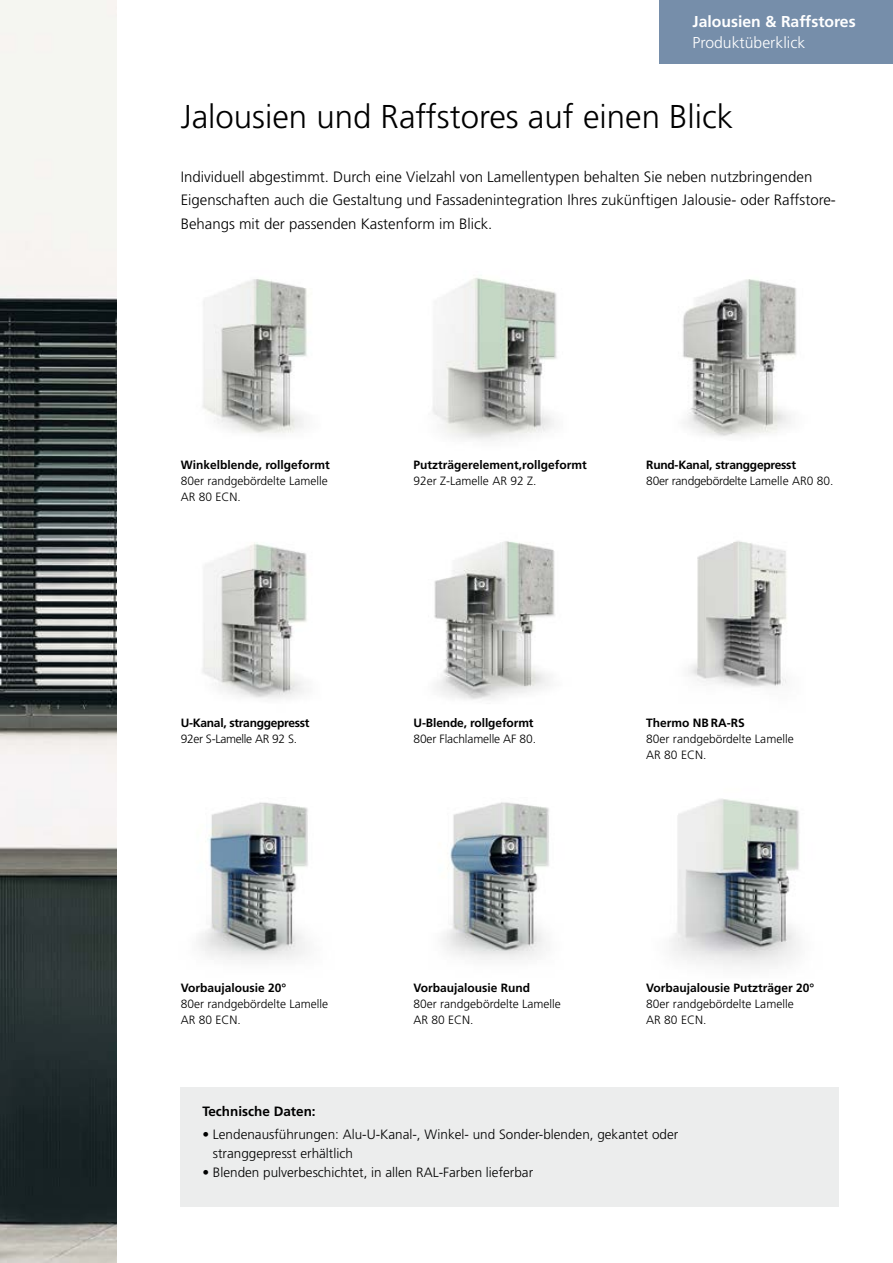
<style>
.page{position:relative;width:893px;height:1263px;background:#fff}
.page>*{position:absolute;margin:0;border:0;box-sizing:border-box;transform-origin:0 0}
.t1{font:300 33px "Frutiger";color:#000}
.t2{font:700 15.75px "Frutiger";color:#fff}
.t3{font:300 15.75px "Frutiger";color:#fff}
.t4{font:300 15px/23.4px "Frutiger";color:#000}
.t5{font:300 13.5px/19.2px "Frutiger";color:#000}
.t6{font:700 13.5px "Frutiger";color:#000}
.t7{font:300 12px/15.9px "Frutiger";color:#000}
.t8{font:700 12px "Frutiger";color:#000}
.t9{font:300 12px "Frutiger";letter-spacing:-.02em;color:#000}
.t10{font:700 12px "Frutiger";letter-spacing:-.02em;color:#000}
.t11{font:700 12px "Frutiger";letter-spacing:-.025em;color:#000}
.t12{font:300 12px "Frutiger";letter-spacing:-.025em;color:#000}
</style>
<div class="page">
<img style="left:199px;top:802px;width:109px;height:158px">
<img style="left:688px;top:541px;width:99px;height:146px">
<img style="left:202px;top:279px;width:105px;height:155px">
<img style="left:432px;top:278px;width:125px;height:163px">
<img style="left:682px;top:279px;width:115px;height:158px">
<img style="left:202px;top:542px;width:105px;height:157px">
<img style="left:434px;top:541px;width:121px;height:159px">
<img style="left:669px;top:799px;width:131px;height:169px">
<img style="left:443px;top:802px;width:106px;height:158px">
<div style="left:181px;top:1087px;width:658px;height:119px;background:#eceded"></div>
<img style="left:0;top:0;width:117px;height:1263px">
<div style="left:659px;top:0;width:234px;height:64px;background:#768eaa"></div>
<p class="t2" style="left:693px;top:12px;width:165px">Jalousien &amp; Raffstores</p>
<p class="t3" style="left:693px;top:34px;width:114px">Produktüberklick</p>
<h1 class="t1" style="left:181px;top:98px;width:554px">Jalousien und Raffstores auf einen Blick</h1>
<p class="t4" style="left:181px;top:165px;width:657px">Individuell abgestimmt. Durch eine Vielzahl von Lamellentypen behalten Sie neben nutzbringenden<br>Eigenschaften auch die Gestaltung und Fassadenintegration Ihres zukünftigen Jalousie- oder Raffstore-<br>Behangs mit der passenden Kastenform im Blick.</p>
<p class="t8" style="left:181px;top:458px;width:151px">Winkelblende, rollgeformt</p>
<p class="t7" style="left:181px;top:473px;width:149px">80er randgebördelte Lamelle<br>AR 80 ECN.</p>
<p class="t8" style="left:413px;top:458px;width:175px">Putzträgerelement,rollgeformt</p>
<p class="t7" style="left:413px;top:473px;width:124px">92er Z-Lamelle AR 92 Z.</p>
<p class="t10" style="left:646px;top:458px;width:151px">Rund-Kanal, stranggepresst</p>
<p class="t9" style="left:646px;top:474px;width:189px">80er randgebördelte Lamelle AR0 80.</p>
<p class="t11" style="left:181px;top:716px;width:130px">U-Kanal, stranggepresst</p>
<p class="t12" style="left:181px;top:732px;width:118px">92er S-Lamelle AR 92 S.</p>
<p class="t8" style="left:413px;top:716px;width:122px">U-Blende, rollgeformt</p>
<p class="t7" style="left:413px;top:731px;width:124px">80er Flachlamelle AF 80.</p>
<p class="t8" style="left:646px;top:716px;width:100px">Thermo NB RA-RS</p>
<p class="t7" style="left:646px;top:731px;width:149px">80er randgebördelte Lamelle<br>AR 80 ECN.</p>
<p class="t8" style="left:181px;top:981px;width:107px">Vorbaujalousie 20°</p>
<p class="t7" style="left:181px;top:996px;width:149px">80er randgebördelte Lamelle<br>AR 80 ECN.</p>
<p class="t8" style="left:413px;top:981px;width:118px">Vorbaujalousie Rund</p>
<p class="t7" style="left:413px;top:996px;width:149px">80er randgebördelte Lamelle<br>AR 80 ECN.</p>
<p class="t8" style="left:646px;top:981px;width:170px">Vorbaujalousie Putzträger 20°</p>
<p class="t7" style="left:646px;top:996px;width:149px">80er randgebördelte Lamelle<br>AR 80 ECN.</p>
<p class="t6" style="left:202px;top:1103px;width:115px">Technische Daten:</p>
<p class="t5" style="left:213px;top:1124px;width:467px;text-indent:-11px">• Lendenausführungen: Alu-U-Kanal-, Winkel- und Sonder-blenden, gekantet oder stranggepresst erhältlich</p>
<p class="t5" style="left:202px;top:1163px;width:332px">• Blenden pulverbeschichtet, in allen RAL-Farben lieferbar</p>
</div>
